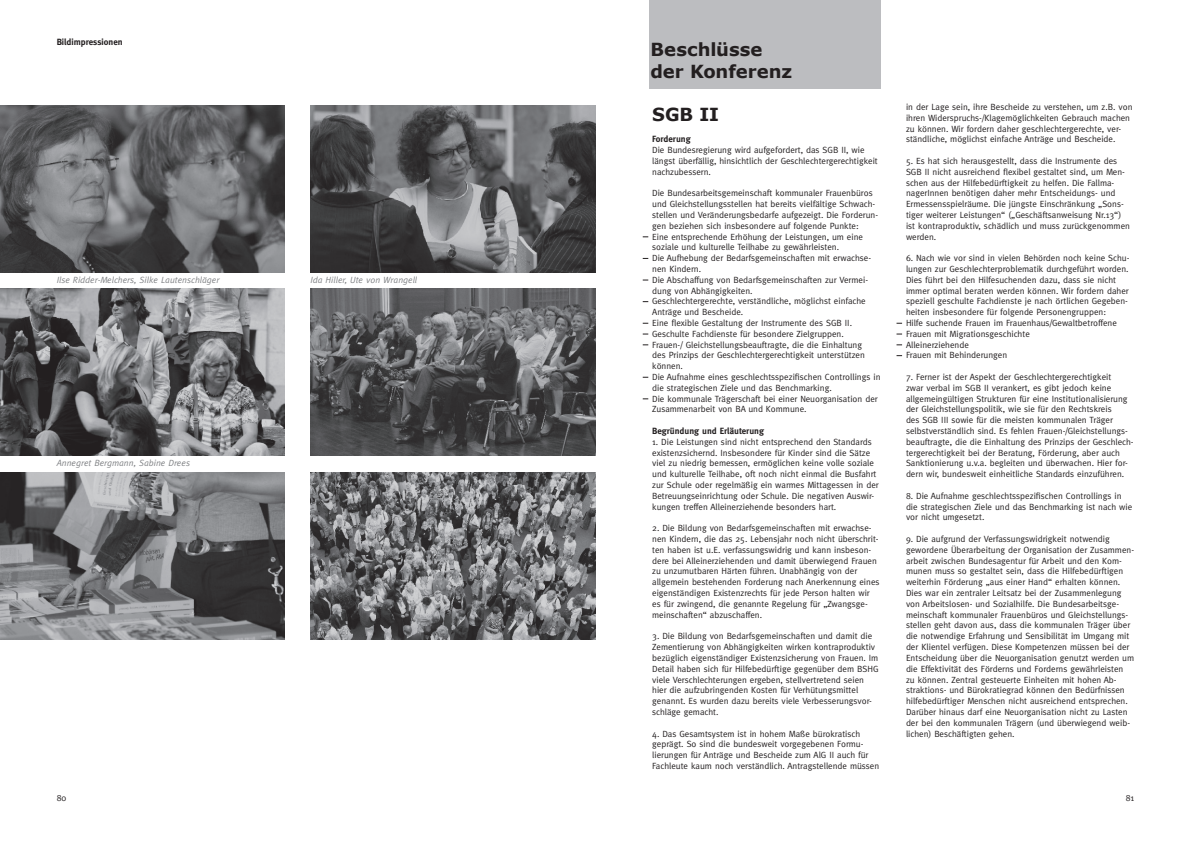
<style>
.page{position:relative;width:1191px;height:842px;background:#fff}
.page>*{position:absolute;margin:0;border:0;box-sizing:border-box;transform-origin:0 0}
.t1{font:700 18px/21.6px "Verdana";color:#231f20}
.t2{font:9px/10.8px "Meta";color:#231f20}
.t3{font:italic 9px "Meta";color:#808285}
.t4{font:700 9px "Meta";color:#231f20}
</style>
<div class="page">
<div style="left:649px;top:0;width:231px;height:88px;background:#bcbdc0"></div>
<img style="left:0;top:105px;width:285px;height:167px">
<img style="left:0;top:289px;width:285px;height:167px">
<img style="left:0;top:472px;width:285px;height:167px">
<img style="left:310px;top:105px;width:285px;height:167px">
<img style="left:310px;top:289px;width:285px;height:167px">
<img style="left:310px;top:472px;width:285px;height:167px">
<p class="t4" style="left:57px;top:37px;width:67px">Bildimpressionen</p>
<p class="t3" style="left:57px;top:274px;width:164px">Ilse Ridder-Melchers, Silke Lautenschläger</p>
<p class="t3" style="left:57px;top:458px;width:135px">Annegret Bergmann, Sabine Drees</p>
<p class="t3" style="left:310px;top:274px;width:108px">Ida Hiller, Ute von Wrangell</p>
<h1 class="t1" style="left:650px;top:38px;width:143px">Beschlüsse der Konferenz</h1>
<h1 class="t1" style="left:652px;top:103px;width:68px">SGB II</h1>
<p class="t4" style="left:652px;top:134px;width:40px">Forderung</p>
<p class="t2" style="left:652px;top:145px;width:227px">Die Bundesregierung wird aufgefordert, das SGB II, wie längst überfällig, hinsichtlich der Geschlechtergerechtigkeit nachzubessern.</p>
<p class="t2" style="left:652px;top:188px;width:230px">Die Bundesarbeitsgemeinschaft kommunaler Frauenbüros und Gleichstellungsstellen hat bereits vielfältige Schwach&shy;stellen und Veränderungsbedarfe aufgezeigt. Die Forderun&shy;gen beziehen sich insbesondere auf folgende Punkte:<br>Eine entsprechende Erhöhung der Leistungen, um eine soziale und kulturelle Teilhabe zu gewährleisten.<br>Die Aufhebung der Bedarfsgemeinschaften mit erwachse&shy;nen Kindern.<br>Die Abschaffung von Bedarfsgemeinschaften zur Vermei&shy;dung von Abhängigkeiten.<br>Geschlechtergerechte, verständliche, möglichst einfache Anträge und Bescheide.<br>Eine flexible Gestaltung der Instrumente des SGB II.<br>Geschulte Fachdienste für besondere Zielgruppen.<br>Frauen-/ Gleichstellungsbeauftragte, die die Einhaltung<br>des Prinzips der Geschlechtergerechtigkeit unterstützen können.<br>Die Aufnahme eines geschlechtsspezifischen Controllings in die strategischen Ziele und das Benchmarking.<br>Die kommunale Trägerschaft bei einer Neuorganisation der Zusammenarbeit von BA und Kommune.</p>
<p class="t4" style="left:652px;top:426px;width:113px">Begründung und Erläuterung</p>
<p class="t2" style="left:652px;top:436px;width:228px">1. Die Leistungen sind nicht entsprechend den Standards existenzsichernd. Insbesondere für Kinder sind die Sätze viel zu niedrig bemessen, ermöglichen keine volle soziale und kulturelle Teilhabe, oft noch nicht einmal die Busfahrt zur Schule oder regelmäßig ein warmes Mittagessen in der Betreuungseinrichtung oder Schule. Die negativen Auswir&shy;kungen treffen Alleinerziehende besonders hart.</p>
<p class="t2" style="left:652px;top:523px;width:229px">2. Die Bildung von Bedarfsgemeinschaften mit erwachse&shy;nen Kindern, die das 25. Lebensjahr noch nicht überschrit&shy;ten haben ist u.E. verfassungswidrig und kann insbeson&shy;dere bei Alleinerziehenden und damit überwiegend Frauen zu unzumutbaren Härten führen. Unabhängig von der allgemein bestehenden Forderung nach Anerkennung eines eigenständigen Existenzrechts für jede Person halten wir es für zwingend, die genannte Regelung für „Zwangsge&shy;meinschaften“ abzuschaffen.</p>
<p class="t2" style="left:652px;top:631px;width:228px">3. Die Bildung von Bedarfsgemeinschaften und damit die Zementierung von Abhängigkeiten wirken kontraproduktiv bezüglich eigenständiger Existenzsicherung von Frauen. Im Detail haben sich für Hilfebedürftige gegenüber dem BSHG viele Verschlechterungen ergeben, stellvertretend seien hier die aufzubringenden Kosten für Verhütungsmittel genannt. Es wurden dazu bereits viele Verbesserungsvor&shy;schläge gemacht.</p>
<p class="t2" style="left:652px;top:728px;width:229px">4. Das Gesamtsystem ist in hohem Maße bürokratisch geprägt. So sind die bundesweit vorgegebenen Formu&shy;lierungen für Anträge und Bescheide zum AlG II auch für Fachleute kaum noch verständlich. Antragstellende müssen</p>
<p class="t2" style="left:906px;top:101px;width:228px">in der Lage sein, ihre Bescheide zu verstehen, um z.B. von ihren Widerspruchs-/Klagemöglichkeiten Gebrauch machen zu können. Wir fordern daher geschlechtergerechte, ver&shy;ständliche, möglichst einfache Anträge und Bescheide.</p>
<p class="t2" style="left:906px;top:155px;width:225px">5. Es hat sich herausgestellt, dass die Instrumente des SGB II nicht ausreichend flexibel gestaltet sind, um Men&shy;schen aus der Hilfebedürftigkeit zu helfen. Die Fallma&shy;nagerInnen benötigen daher mehr Entscheidungs- und Ermessensspielräume. Die jüngste Einschränkung „Sons&shy;tiger weiterer Leistungen“ („Geschäftsanweisung Nr.13“) ist kontraproduktiv, schädlich und muss zurückgenommen werden.</p>
<p class="t2" style="left:906px;top:253px;width:225px">6. Nach wie vor sind in vielen Behörden noch keine Schu&shy;lungen zur Geschlechterproblematik durchgeführt worden.<br>Dies führt bei den Hilfesuchenden dazu, dass sie nicht immer optimal beraten werden können. Wir fordern daher speziell geschulte Fachdienste je nach örtlichen Gegeben&shy;heiten insbesondere für folgende Personengruppen:<br>Hilfe suchende Frauen im Frauenhaus/Gewaltbetroffene Frauen mit Migrationsgeschichte<br>Alleinerziehende<br>Frauen mit Behinderungen</p>
<p class="t2" style="left:906px;top:371px;width:229px">7. Ferner ist der Aspekt der Geschlechtergerechtigkeit<br>zwar verbal im SGB II verankert, es gibt jedoch keine allgemeingültigen Strukturen für eine Institutionalisierung der Gleichstellungspolitik, wie sie für den Rechtskreis<br>des SGB III sowie für die meisten kommunalen Träger selbstverständlich sind. Es fehlen Frauen-/Gleichstellungs&shy;beauftragte, die die Einhaltung des Prinzips der Geschlech&shy;tergerechtigkeit bei der Beratung, Förderung, aber auch Sanktionierung u.v.a. begleiten und überwachen. Hier for&shy;dern wir, bundesweit einheitliche Standards einzuführen.</p>
<p class="t2" style="left:906px;top:490px;width:228px">8. Die Aufnahme geschlechtsspezifischen Controllings in die strategischen Ziele und das Benchmarking ist nach wie vor nicht umgesetzt.</p>
<p class="t2" style="left:906px;top:533px;width:230px">9. Die aufgrund der Verfassungswidrigkeit notwendig gewordene Überarbeitung der Organisation der Zusammen&shy;arbeit zwischen Bundesagentur für Arbeit und den Kom&shy;munen muss so gestaltet sein, dass die Hilfebedürftigen weiterhin Förderung „aus einer Hand“ erhalten können.<br>Dies war ein zentraler Leitsatz bei der Zusammenlegung von Arbeitslosen- und Sozialhilfe. Die Bundesarbeitsge&shy;meinschaft kommunaler Frauenbüros und Gleichstellungs&shy;stellen geht davon aus, dass die kommunalen Träger über die notwendige Erfahrung und Sensibilität im Umgang mit der Klientel verfügen. Diese Kompetenzen müssen bei der Entscheidung über die Neuorganisation genutzt werden um die Effektivität des Förderns und Forderns gewährleisten zu können. Zentral gesteuerte Einheiten mit hohen Ab&shy;straktions- und Bürokratiegrad können den Bedürfnissen hilfebedürftiger Menschen nicht ausreichend entsprechen.<br>Darüber hinaus darf eine Neuorganisation nicht zu Lasten der bei den kommunalen Trägern (und überwiegend weib&shy;lichen) Beschäftigten gehen.</p>
<p class="t2" style="left:57px;top:793px;width:11px">80</p>
<p class="t2" style="left:1125px;top:793px;width:10px">81</p>
</div>
